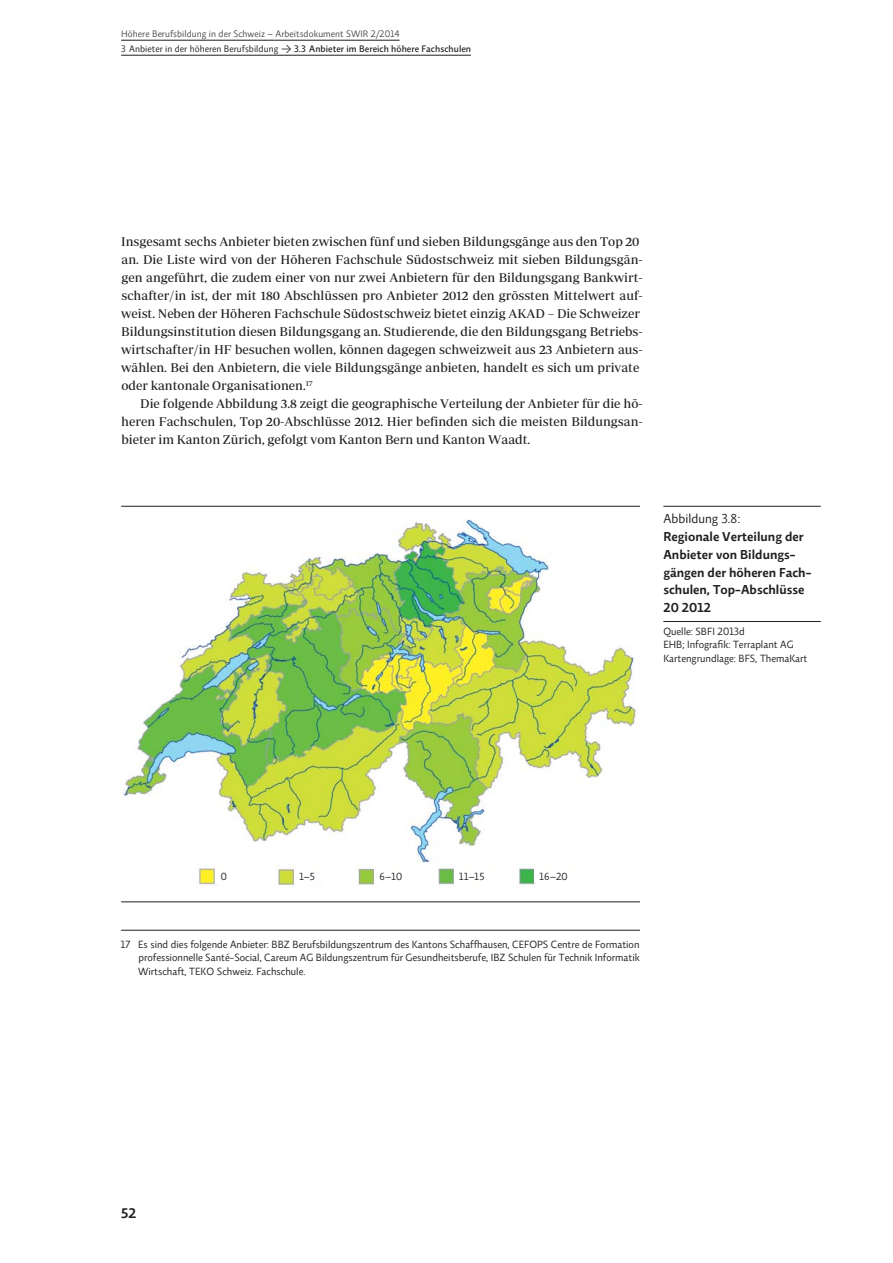
<style>
.page{position:relative;width:893px;height:1263px;background:#fff}
.page>*{position:absolute;margin:0;border:0;box-sizing:border-box;transform-origin:0 0}
.t1{font:600 14.25px "Relato Sans OT";color:#231f20}
.t2{font:600 13.2px/17.7px "Relato Sans OT";letter-spacing:.005em;color:#231f20}
.t3{font:13.2px "Relato Sans OT";letter-spacing:.005em;color:#231f20}
.t4{font:12.9px/18px "Periodico Display";color:#231f20}
.t5{font:10.65px/13.6px "Relato Sans OT";letter-spacing:.005em;color:#231f20;text-align:justify}
.t6{font:10.5px "Relato Sans OT";letter-spacing:.01em;color:#231f20}
.t7{font:9.6px "Relato Sans OT";letter-spacing:.01em;color:#4c4c4e}
.t8{font:500 9.6px "Relato Sans OT";letter-spacing:.01em;color:#231f20}
.t9{font:9.6px "Relato Sans OT";letter-spacing:.01em;color:#231f20}
</style>
<div class="page">
<hr style="left:121px;top:40px;width:279px;height:1px;background:#231f20">
<hr style="left:121px;top:55px;width:350px;height:1px;background:#231f20">
<svg style="left:282px;top:44px;width:9px;height:10px"></svg>
<hr style="left:121px;top:930px;width:519px;height:1px;background:#231f20">
<img style="left:122px;top:520px;width:514px;height:367px">
<hr style="left:663px;top:506px;width:158px;height:1px;background:#231f20">
<hr style="left:663px;top:621px;width:158px;height:1px;background:#231f20">
<hr style="left:121px;top:506px;width:519px;height:1px;background:#231f20">
<hr style="left:121px;top:902px;width:519px;height:1px;background:#231f20">
<div style="left:294px;top:868px;width:45px;height:15px;background:#fff"></div>
<div style="left:374px;top:868px;width:46px;height:15px;background:#fff"></div>
<div style="left:454px;top:868px;width:45px;height:15px;background:#fff"></div>
<div style="left:534px;top:868px;width:46px;height:15px;background:#fff"></div>
<div style="left:216px;top:868px;width:45px;height:15px;background:#fff"></div>
<p class="t7" style="left:121px;top:30px;width:280px">Höhere Berufsbildung in der Schweiz – Arbeitsdokument SWIR 2/2014</p>
<p class="t9" style="left:121px;top:45px;width:159px">3 Anbieter in der höheren Berufsbildung</p>
<p class="t8" style="left:294px;top:45px;width:178px">3.3 Anbieter im Bereich höhere Fachschulen</p>
<p class="t4" style="left:121px;top:233px;width:523px">Insgesamt sechs Anbieter bieten zwischen fünf und sieben Bildungsgänge aus den Top 20 an. Die Liste wird von der Höheren Fachschule Südostschweiz mit sieben Bildungsgän&shy;gen angeführt, die zudem einer von nur zwei Anbietern für den Bildungsgang Bankwirt&shy;schafter/in ist, der mit 180 Abschlüssen pro Anbieter 2012 den grössten Mittelwert auf&shy;weist. Neben der Höheren Fachschule Südostschweiz bietet einzig AKAD – Die Schweizer Bildungsinstitution diesen Bildungsgang an. Studierende, die den Bildungsgang Betriebs&shy;wirtschafter/in HF besuchen wollen, können dagegen schweizweit aus 23 Anbietern aus&shy;wählen. Bei den Anbietern, die viele Bildungsgänge anbieten, handelt es sich um private oder kantonale Organisationen.<sup>17</sup></p>
<p class="t4" style="left:121px;top:395px;width:523px;text-align:justify;text-indent:19px">Die folgende Abbildung 3.8 zeigt die geographische Verteilung der Anbieter für die hö&shy;heren Fachschulen, Top 20-Abschlüsse 2012. Hier befinden sich die meisten Bildungsan&shy;bieter im Kanton Zürich, gefolgt vom Kanton Bern und Kanton Waadt.</p>
<p class="t3" style="left:663px;top:514px;width:78px">Abbildung 3.8 :</p>
<p class="t2" style="left:663px;top:529px;width:150px">Regionale Verteilung der<br>Anbieter von Bildungs&shy;gängen der höheren Fach&shy;schulen, Top-Abschlüsse<br>20 2012</p>
<p class="t5" style="left:663px;top:625px;width:145px;text-align:left">Quelle: SBFI 2013d<br>EHB; Infografik: Terraplant AG<br>Kartengrundlage: BFS, ThemaKart</p>
<p class="t6" style="left:221px;top:872px;width:8px">0</p>
<p class="t6" style="left:299px;top:872px;width:17px">1–5</p>
<p class="t6" style="left:380px;top:872px;width:24px">6–10</p>
<p class="t6" style="left:459px;top:872px;width:27px">11–15</p>
<p class="t6" style="left:540px;top:872px;width:30px">16–20</p>
<p class="t5" style="left:138px;top:939px;width:503px;text-indent:-17px">17 Es sind dies folgende Anbieter: BBZ Berufsbildungszentrum des Kantons Schaffhausen, CEFOPS Centre de Formation professionnelle Santé-Social, Careum AG Bildungszentrum für Gesundheitsberufe, IBZ Schulen für Technik Informatik Wirtschaft, TEKO Schweiz. Fachschule.</p>
<p class="t1" style="left:121px;top:1208px;width:17px">52</p>
</div>
